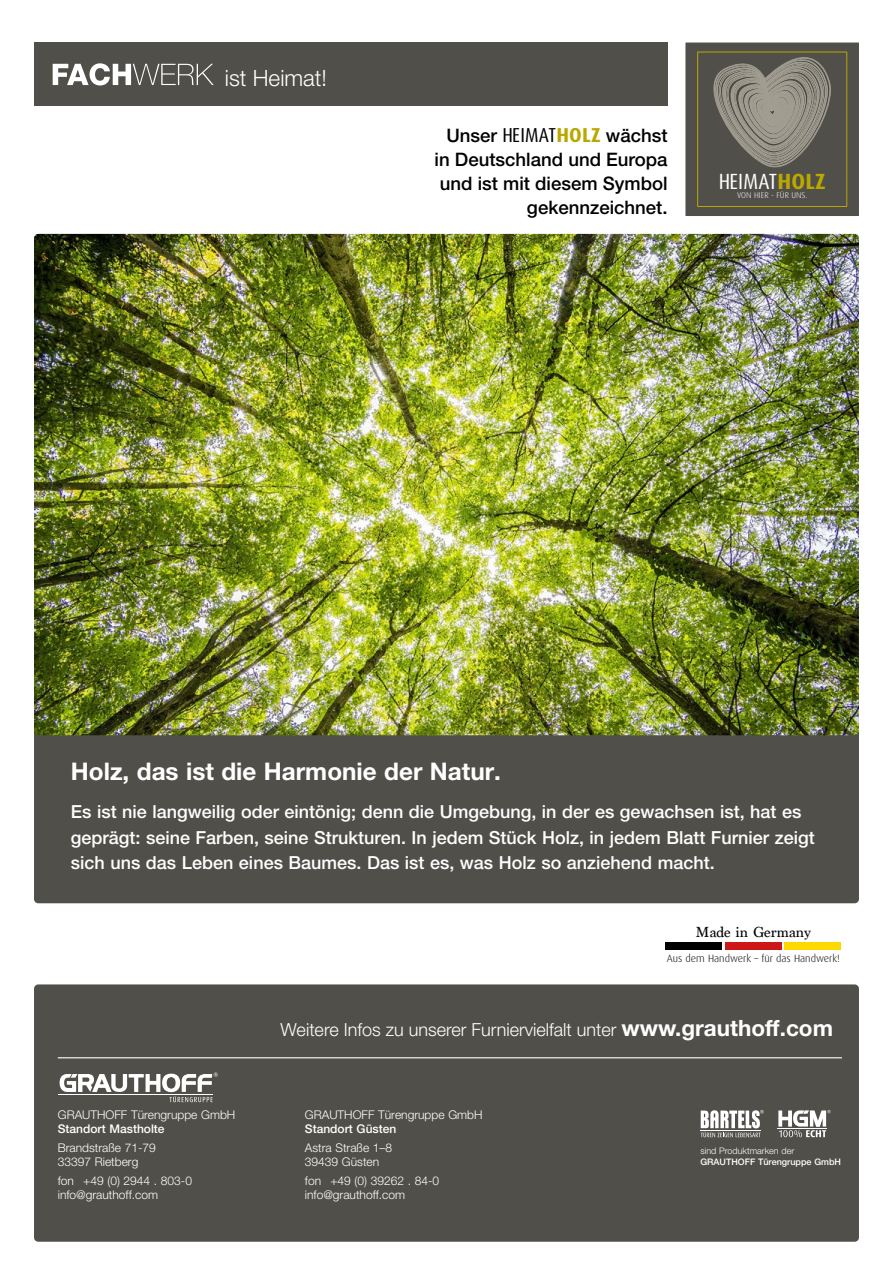
<style>
.page{position:relative;width:893px;height:1263px;background:#fff}
.page>*{position:absolute;margin:0;border:0;box-sizing:border-box;transform-origin:0 0}
.t1{font:700 24.3px "Helvetica Neue LT Std";color:#fff}
.t2{font:300 22.5px "Helvetica Neue LT Std";color:#fff}
.t3{font:condensed 22.05px "Dax Pro";letter-spacing:.01em;color:#fff}
.t4{font:500 18.6px/24px "Helvetica Neue LT Std";color:#000;text-align:right}
.t5{font:500 18px/25.5px "Helvetica Neue LT Std";color:#fff}
.t6{font:300 18px "Helvetica Neue LT Std";color:#fff}
.t7{font:15.45px "Marion";color:#000}
.t8{font:300 12px/14.4px "Helvetica Neue LT Std";color:#fff}
.t9{font:500 12px "Helvetica Neue LT Std";color:#fff}
.t10{font:300 10.5px "Dax Pro";color:#000}
.t11{font:500 9px "Helvetica Neue LT Std";color:#fff}
.t12{font:300 9px "Helvetica Neue LT Std";color:#fff}
.t13{font:300 8.25px "Dax Pro";letter-spacing:.01em;color:#fff}
.s1{font-family:"Dax Pro";font-weight:400;font-stretch:condensed;font-size:20.25px}
.s2{font-family:"Dax Pro";font-weight:700;font-size:20.25px;color:#baa800}
.s3{font-weight:700;font-stretch:normal;color:#baa800}
.s4{font-weight:700;font-size:22.5px}
</style>
<div class="page">
<div style="left:34px;top:687px;width:825px;height:216px;background:#514f49;border-radius:4px"></div>
<img style="left:34px;top:234px;width:825px;height:501px">
<div style="left:34px;top:984px;width:825px;height:258px;background:#514f49;border-radius:4px"></div>
<svg style="left:60px;top:1072px;width:158px;height:30px"></svg>
<hr style="left:58px;top:1094px;width:155px;height:1px;background:#fff">
<hr style="left:777px;top:1128px;width:50px;height:1px;background:#fff">
<svg style="left:778px;top:1110px;width:53px;height:27px"></svg>
<hr style="left:700px;top:1130px;width:60px;height:1px;background:#fff">
<svg style="left:701px;top:1110px;width:63px;height:27px"></svg>
<hr style="left:58px;top:1057px;width:784px;height:1px;background:#fff">
<div style="left:685px;top:43px;width:174px;height:173px;background:#514f49"></div>
<svg style="left:695px;top:42px;width:141px;height:126px"></svg>
<div style="left:697px;top:52px;width:150px;height:155px;border:1px solid #baa800"></div>
<div style="left:666px;top:942px;width:56px;height:8px;background:#000"></div>
<div style="left:725px;top:942px;width:56px;height:8px;background:#cd1719"></div>
<div style="left:785px;top:942px;width:56px;height:8px;background:#ffd800"></div>
<div style="left:34px;top:43px;width:634px;height:63px;background:#514f49"></div>
<p class="t2" style="left:225px;top:64px;width:104px">ist Heimat!</p>
<p class="t4" style="left:435px;top:123px;width:234px">Unser <span class="s1">HEIMAT</span><span class="s2">HOLZ</span> wächst in Deutschland und Europa und ist mit diesem Symbol gekennzeichnet.</p>
<p class="t3" style="left:719px;top:167px;width:109px">HEIMAT<span class="s3">HOLZ</span></p>
<p class="t13" style="left:737px;top:190px;width:72px">VON HIER - FÜR UNS.</p>
<h1 class="t1" style="left:71px;top:756px;width:432px">Holz, das ist die Harmonie der Natur.</h1>
<p class="t5" style="left:71px;top:799px;width:745px">Es ist nie langweilig oder eintönig; denn die Umgebung, in der es gewachsen ist, hat es geprägt: seine Farben, seine Strukturen. In jedem Stück Holz, in jedem Blatt Furnier zeigt sich uns das Leben eines Baumes. Das ist es, was Holz so anziehend macht.</p>
<p class="t7" style="left:696px;top:922px;width:116px">Made in Germany</p>
<p class="t10" style="left:667px;top:951px;width:175px">Aus dem Handwerk – für das Handwerk!</p>
<p class="t8" style="left:58px;top:1107px;width:179px">GRAUTHOFF Türengruppe GmbH</p>
<p class="t9" style="left:58px;top:1122px;width:108px">Standort Mastholte</p>
<p class="t8" style="left:58px;top:1140px;width:100px">Brandstraße 71-79<br>33397 Rietberg</p>
<p class="t8" style="left:58px;top:1173px;width:136px">fon +49 (0) 2944 . 803-0 info@grauthoff.com</p>
<p class="t6" style="left:281px;top:1019px;width:554px">Weitere Infos zu unserer Furniervielfalt unter <span class="s4">www.grauthoff.com</span></p>
<p class="t8" style="left:305px;top:1107px;width:179px">GRAUTHOFF Türengruppe GmbH</p>
<p class="t9" style="left:305px;top:1122px;width:93px">Standort Güsten</p>
<p class="t8" style="left:305px;top:1140px;width:89px">Astra Straße 1–8<br>39439 Güsten</p>
<p class="t8" style="left:305px;top:1173px;width:136px">fon +49 (0) 39262 . 84-0 info@grauthoff.com</p>
<p class="t12" style="left:700px;top:1145px;width:95px">sind Produktmarken der</p>
<p class="t11" style="left:700px;top:1156px;width:142px">GRAUTHOFF Türengruppe GmbH</p>
</div>
